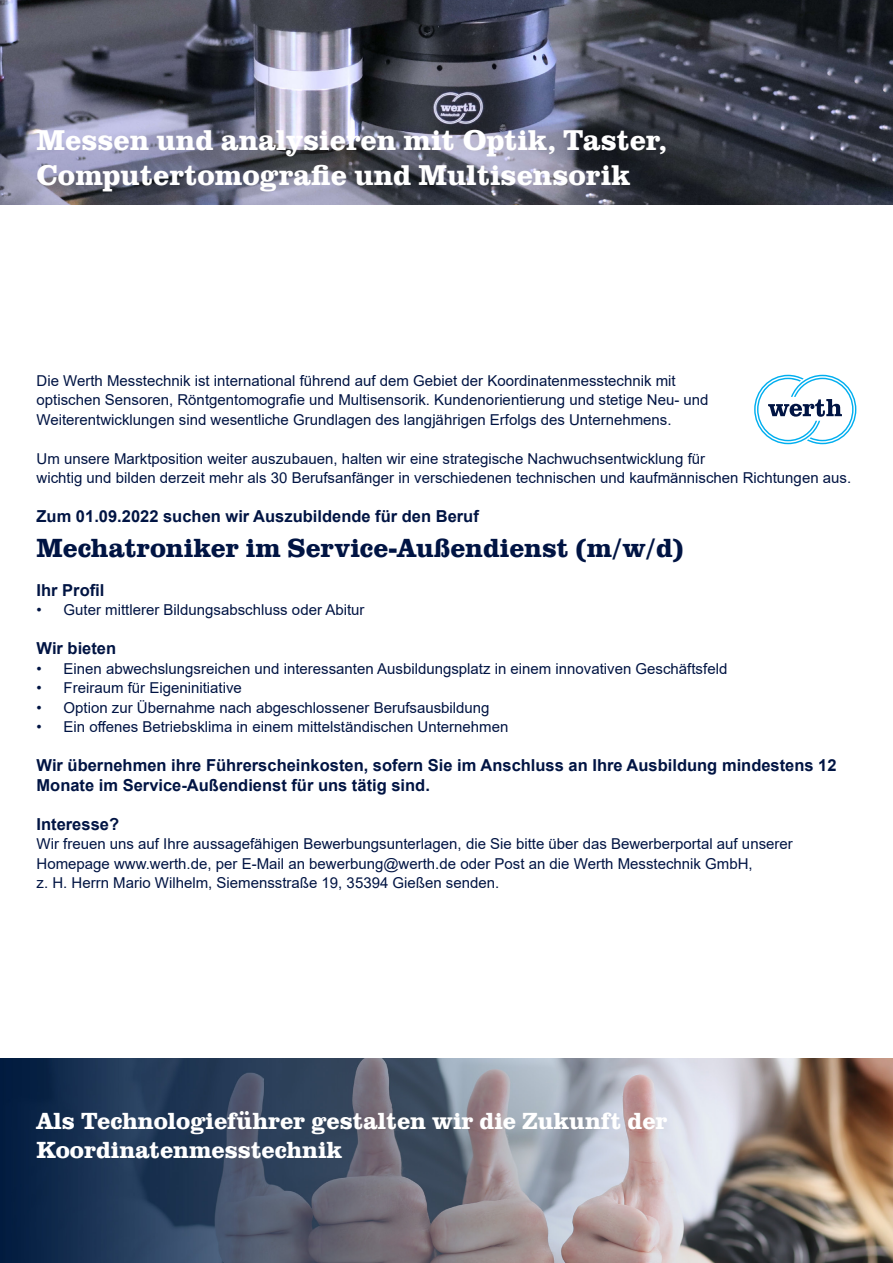
<style>
.page{position:relative;width:893px;height:1263px;background:#fff}
.page>*{position:absolute;margin:0;border:0;box-sizing:border-box;transform-origin:0 0}
.t1{font:700 29.4px/35.2px "Clarendon URW";color:#fff}
.t2{font:700 27px "Clarendon URW";color:#001443}
.t3{font:700 24px/28.8px "Clarendon URW";color:#fff}
.t4{font:700 16.5px/19.5px "Arial";color:#001443}
.t5{font:15px/19.5px "Arial";color:#001443}
</style>
<div class="page">
<svg style="left:754px;top:375px;width:102px;height:69px"></svg>
<img style="left:0;top:1059px;width:893px;height:204px">
<img style="left:0;top:0;width:893px;height:204px">
<h1 class="t1" style="left:37px;top:121px;width:632px">Messen und analysieren mit Optik, Taster,<br>Computertomografie und Multisensorik</h1>
<p class="t5" style="left:37px;top:371px;width:673px">Die Werth Messtechnik ist international führend auf dem Gebiet der Koordinatenmesstechnik mit optischen Sensoren, Röntgentomografie und Multisensorik. Kundenorientierung und stetige Neu- und<br>Weiterentwicklungen sind wesentliche Grundlagen des langjährigen Erfolgs des Unternehmens.</p>
<p class="t5" style="left:37px;top:449px;width:816px">Um unsere Marktposition weiter auszubauen, halten wir eine strategische Nachwuchsentwicklung für<br>wichtig und bilden derzeit mehr als 30 Berufsanfänger in verschiedenen technischen und kaufmännischen Richtungen aus.</p>
<p class="t4" style="left:37px;top:507px;width:444px">Zum 01.09.2022 suchen wir Auszubildende für den Beruf</p>
<h2 class="t2" style="left:37px;top:528px;width:648px">Mechatroniker im Service-Außendienst (m/w/d)</h2>
<p class="t4" style="left:37px;top:580px;width:69px">Ihr Profil</p>
<p class="t5" style="left:37px;top:600px;width:329px">• Guter mittlerer Bildungsabschluss oder Abitur</p>
<p class="t4" style="left:37px;top:639px;width:81px">Wir bieten</p>
<p class="t5" style="left:37px;top:659px;width:692px">• Einen abwechslungsreichen und interessanten Ausbildungsplatz in einem innovativen Geschäftsfeld</p>
<p class="t5" style="left:37px;top:678px;width:207px">• Freiraum für Eigeninitiative</p>
<p class="t5" style="left:37px;top:698px;width:455px">• Option zur Übernahme nach abgeschlossener Berufsausbildung</p>
<p class="t5" style="left:37px;top:717px;width:473px">• Ein offenes Betriebsklima in einem mittelständischen Unternehmen</p>
<p class="t4" style="left:37px;top:756px;width:801px">Wir übernehmen ihre Führerscheinkosten, sofern Sie im Anschluss an Ihre Ausbildung mindestens 12<br>Monate im Service-Außendienst für uns tätig sind.</p>
<p class="t4" style="left:37px;top:814px;width:84px">Interesse?</p>
<p class="t5" style="left:37px;top:834px;width:758px">Wir freuen uns auf Ihre aussagefähigen Bewerbungsunterlagen, die Sie bitte über das Bewerberportal auf unserer<br>Homepage www.werth.de, per E-Mail an bewerbung@werth.de oder Post an die Werth Messtechnik GmbH,<br>z. H. Herrn Mario Wilhelm, Siemensstraße 19, 35394 Gießen senden.</p>
<h3 class="t3" style="left:37px;top:1105px;width:632px">Als Technologieführer gestalten wir die Zukunft der<br>Koordinatenmesstechnik</h3>
</div>
